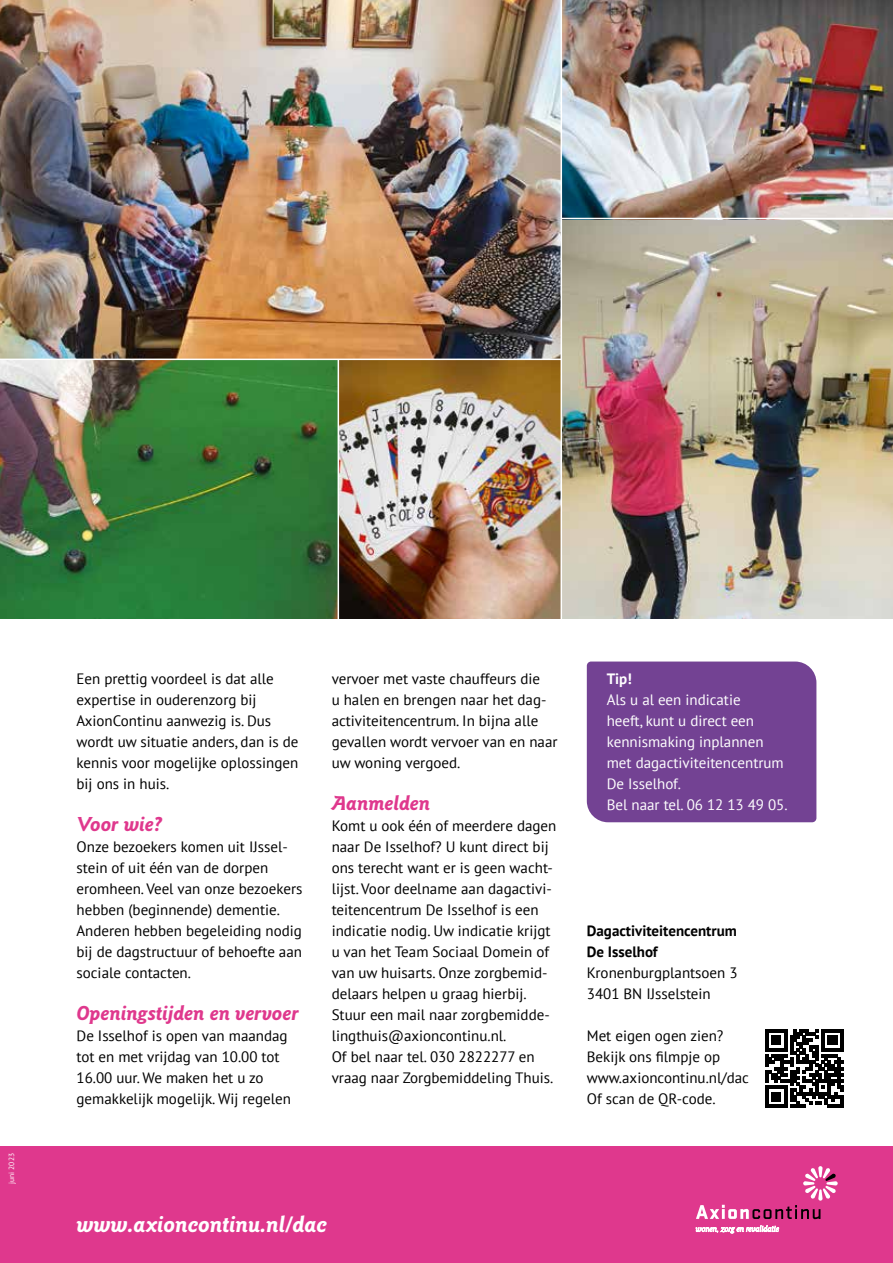
<style>
.page{position:relative;width:893px;height:1263px;background:#fff}
.page>*{position:absolute;margin:0;border:0;box-sizing:border-box;transform-origin:0 0}
.t1{font:italic 700 23.4px "Goudy Sans EF";color:#fff}
.t2{font:italic 700 21px "Goudy Sans EF";color:#df388d}
.t3{font:15px/21px "PT Sans";color:#000}
.t4{font:15px/21px "PT Sans";color:#fff}
.t5{font:700 15px/21px "PT Sans";color:#000}
.t6{font:700 15px "PT Sans";color:#fff}
.t7{font:7.5px "PT Sans";color:#fff}
</style>
<div class="page">
<img style="left:0;top:0;width:893px;height:619px">
<div style="left:0;top:1147px;width:893px;height:116px;background:#df388d"></div>
<svg style="left:765px;top:1029px;width:78px;height:79px"></svg>
<div style="left:587px;top:661px;width:229px;height:161px;background:#734293"></div>
<hr style="left:0;top:359px;width:561px;height:1px;background:#fff">
<hr style="left:561px;top:218px;width:332px;height:1px;background:#fff">
<hr style="left:561px;top:0;width:1px;height:624px;background:#fff">
<hr style="left:338px;top:359px;width:1px;height:265px;background:#fff">
<svg style="left:696px;top:1166px;width:142px;height:53px"></svg>
<svg style="left:696px;top:1225px;width:83px;height:8px"></svg>
<p class="t7" style="left:7px;top:1184px;width:32px;rotate:-90deg">juni 2023</p>
<p class="t3" style="left:77px;top:668px;width:223px">Een prettig voordeel is dat alle expertise in ouderenzorg bij<br>AxionContinu aanwezig is. Dus wordt uw situatie anders, dan is de kennis voor mogelijke oplossingen bij ons in huis.</p>
<h2 class="t2" style="left:77px;top:812px;width:87px">Voor wie?</h2>
<p class="t3" style="left:77px;top:836px;width:227px">Onze bezoekers komen uit IJssel&shy;stein of uit één van de dorpen eromheen. Veel van onze bezoekers hebben (beginnende) dementie.<br>Anderen hebben begeleiding nodig bij de dagstructuur of behoefte aan sociale contacten.</p>
<h2 class="t2" style="left:77px;top:1001px;width:224px">Openingstijden en vervoer</h2>
<p class="t3" style="left:77px;top:1025px;width:216px">De Isselhof is open van maandag tot en met vrijdag van 10.00 tot<br>16.00 uur. We maken het u zo gemakkelijk mogelijk. Wij regelen</p>
<p class="t3" style="left:332px;top:668px;width:227px">vervoer met vaste chauffeurs die<br>u halen en brengen naar het dag&shy;activiteitencentrum. In bijna alle gevallen wordt vervoer van en naar uw woning vergoed.</p>
<h2 class="t2" style="left:332px;top:791px;width:100px">Aanmelden</h2>
<p class="t3" style="left:332px;top:815px;width:226px">Komt u ook één of meerdere dagen naar De Isselhof? U kunt direct bij ons terecht want er is geen wacht&shy;lijst. Voor deelname aan dagactivi&shy;teitencentrum De Isselhof is een indicatie nodig. Uw indicatie krijgt u van het Team Sociaal Domein of van uw huisarts. Onze zorgbemid&shy;delaars helpen u graag hierbij.<br>Stuur een mail naar zorgbemidde&shy;lingthuis@axioncontinu.nl.<br>Of bel naar tel. 030 2822277 en vraag naar Zorgbemiddeling Thuis.</p>
<p class="t6" style="left:607px;top:669px;width:27px">Tip!</p>
<p class="t4" style="left:607px;top:689px;width:182px">Als u al een indicatie<br>heeft, kunt u direct een kennismaking inplannen met dagactiviteitencentrum<br>De Isselhof.<br>Bel naar tel. 06 12 13 49 05.</p>
<p class="t5" style="left:587px;top:920px;width:152px">Dagactiviteitencentrum<br>De Isselhof</p>
<p class="t3" style="left:587px;top:962px;width:152px">Kronenburgplantsoen 3<br>3401 BN IJsselstein</p>
<p class="t3" style="left:587px;top:1025px;width:164px">Met eigen ogen zien?<br>Bekijk ons filmpje op www.axioncontinu.nl/dac<br>Of scan de QR-code.</p>
<h1 class="t1" style="left:77px;top:1210px;width:252px">www.axioncontinu.nl/dac</h1>
</div>
